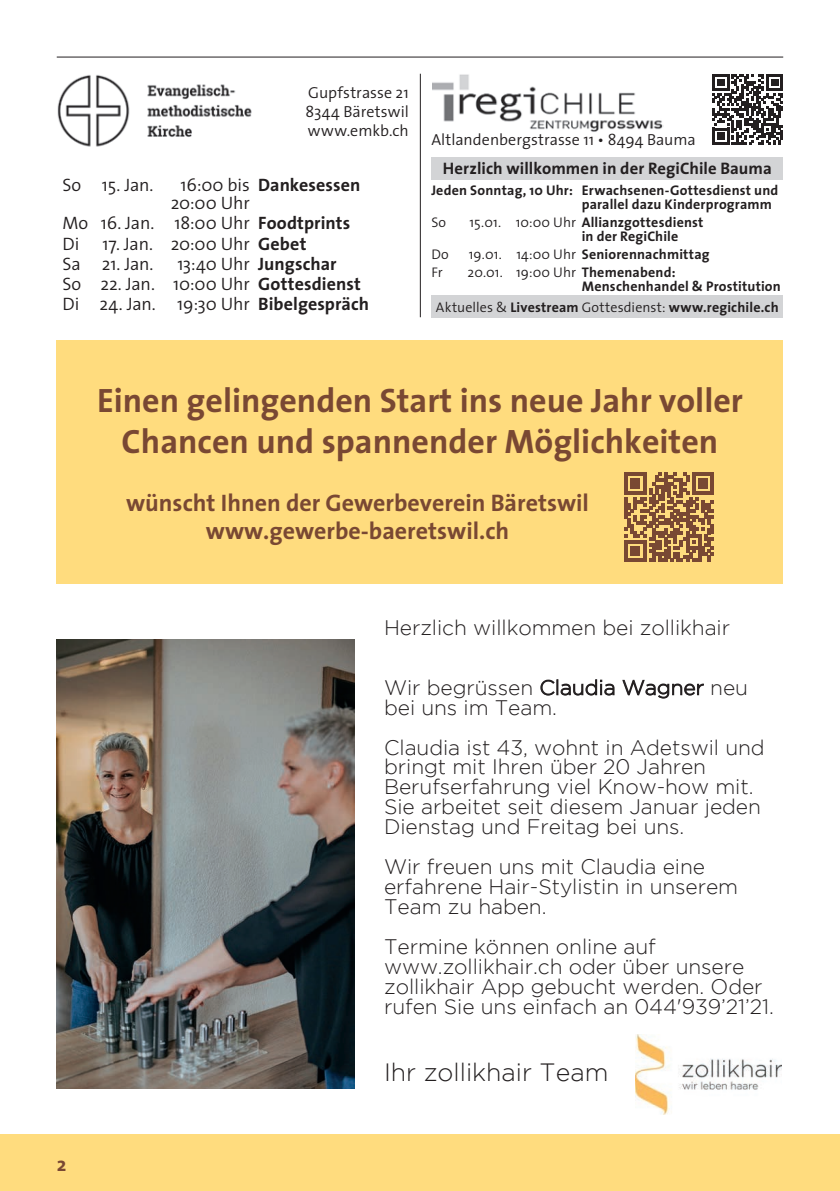
<style>
.page{position:relative;width:840px;height:1191px;background:#fff}
.page>*{position:absolute;margin:0;border:0;box-sizing:border-box;transform-origin:0 0}
.t1{font:700 34px/40.8px "The Sans";color:#794833;text-align:center}
.t2{font:300 25px "Gotham";color:#231f20}
.t3{font:700 24px/28.8px "The Sans";color:#794833;text-align:center}
.t4{font:300 21px/20px "Gotham";letter-spacing:-.005em;color:#231f20}
.t5{font:700 20px "The Sans";color:#794833}
.t6{font:300 18px/20px "The Sans";letter-spacing:-.01em;color:#231f20}
.t7{font:700 18px/38px "The Sans";letter-spacing:.005em;color:#231f20}
.t8{font:700 16.8px "The Sans";letter-spacing:.005em;color:#231f20}
.t9{font:300 16px/19.2px "The Sans";letter-spacing:.005em;color:#231f20;text-align:justify}
.t10{font:700 14px/14px "The Sans";letter-spacing:.015em;color:#231f20}
.t11{font:300 14px "The Sans";color:#231f20}
.s1{font-weight:300}
.s2{font-weight:700}
.s3{font-size:20.6px}
</style>
<div class="page">
<div style="left:0;top:1134px;width:839px;height:57px;background:#ffdc7e"></div>
<hr style="left:57px;top:57px;width:725px;height:1px;background:#231f20">
<hr style="left:420px;top:74px;width:1px;height:243px;background:#231f20">
<img style="left:57px;top:639px;width:297px;height:449px">
<img style="left:635px;top:1034px;width:146px;height:80px">
<svg style="left:712px;top:74px;width:70px;height:71px"></svg>
<img style="left:432px;top:74px;width:231px;height:58px">
<div style="left:431px;top:157px;width:351px;height:22px;background:#d3d4d6"></div>
<div style="left:431px;top:295px;width:351px;height:22px;background:#d3d4d6"></div>
<img style="left:57px;top:75px;width:195px;height:72px">
<div style="left:57px;top:340px;width:725px;height:244px;background:#ffdc7e"></div>
<svg style="left:624px;top:473px;width:89px;height:88px"></svg>
<p class="t9" style="left:305px;top:82px;width:105px">Gupfstrasse 21<br>8344 Bäretswil www.emkb.ch</p>
<p class="t7" style="left:62px;top:166px;width:299px;text-indent:196px">Dankesessen<br><span class="s1">Mo 16. Jan. 18:00 Uhr</span> Foodtprints</p>
<p class="t6" style="left:62px;top:233px;width:18px">Di</p>
<p class="t6" style="left:62px;top:175px;width:93px">So 15. Jan.</p>
<p class="t6" style="left:171px;top:176px;width:80px;line-height:18px;text-align:center">16:00 bis<br>20:00 Uhr</p>
<p class="t6" style="left:62px;top:233px;width:245px;text-indent:40px">17. Jan. 20:00 Uhr <span class="s2">Gebet<br></span>Sa 21. Jan.</p>
<p class="t6" style="left:62px;top:253px;width:308px;text-indent:115px">13:40 Uhr <span class="s2">Jungschar<br></span>So 22. Jan. 10:00 Uhr <span class="s2">Gottesdienst<br></span>Di 24. Jan. 19:30 Uhr <span class="s2">Bibelgespräch</span></p>
<p class="t9" style="left:431px;top:129px;width:266px">Altlandenbergstrasse 11 • 8494 Bauma</p>
<p class="t8" style="left:442px;top:154px;width:330px">Herzlich willkommen in der RegiChile Bauma</p>
<p class="t10" style="left:581px;top:183px;width:198px;text-indent:-150px">Jeden Sonntag, 10 Uhr: Erwachsenen-Gottesdienst und parallel dazu Kinderprogramm</p>
<p class="t11" style="left:431px;top:210px;width:16px">So</p>
<p class="t10" style="left:581px;top:215px;width:123px;text-indent:-112px"><span class="s1">15.01. 10:00 Uhr</span> Allianzgottesdienst in der RegiChile</p>
<p class="t11" style="left:431px;top:242px;width:19px">Do</p>
<p class="t10" style="left:468px;top:247px;width:242px"><span class="s1">19.01. 14:00 Uhr</span> Seniorennachmittag</p>
<p class="t11" style="left:431px;top:260px;width:13px">Fr</p>
<p class="t10" style="left:581px;top:265px;width:200px;text-indent:-114px"><span class="s1">20.01. 19:00 Uhr</span> Themenabend:<br>Menschenhandel &amp; Prostitution</p>
<p class="t10" style="left:435px;top:300px;width:344px"><span class="s1">Aktuelles &amp;</span> Livestream <span class="s1">Gottesdienst:</span> www.regichile.ch</p>
<h1 class="t1" style="left:97px;top:379px;width:647px">Einen gelingenden Start ins neue Jahr voller<br>Chancen und spannender Möglichkeiten</h1>
<p class="t3" style="left:126px;top:487px;width:464px">wünscht Ihnen der Gewerbeverein Bäretswil www.gewerbe-baeretswil.ch</p>
<p class="t4" style="left:384px;top:617px;width:347px">Herzlich willkommen bei zollikhair</p>
<p class="t4" style="left:384px;top:677px;width:365px;line-height:19.4px">Wir begrüssen <span class="s3">Claudia Wagner</span> neu bei uns im Team.</p>
<p class="t4" style="left:384px;top:737px;width:382px">Claudia ist 43, wohnt in Adetswil und bringt mit Ihren über 20 Jahren Berufserfahrung viel Know-how mit.<br>Sie arbeitet seit diesem Januar jeden Dienstag und Freitag bei uns.</p>
<p class="t4" style="left:384px;top:856px;width:355px">Wir freuen uns mit Claudia eine erfahrene Hair-Stylistin in unserem<br>Team zu haben.</p>
<p class="t4" style="left:384px;top:936px;width:391px">Termine können online auf www.zollikhair.ch oder über unsere zollikhair App gebucht werden. Oder rufen Sie uns einfach an 044'939’21’21.</p>
<p class="t5" style="left:57px;top:1147px;width:11px">2</p>
<p class="t2" style="left:384px;top:1058px;width:226px">Ihr zollikhair Team</p>
</div>
